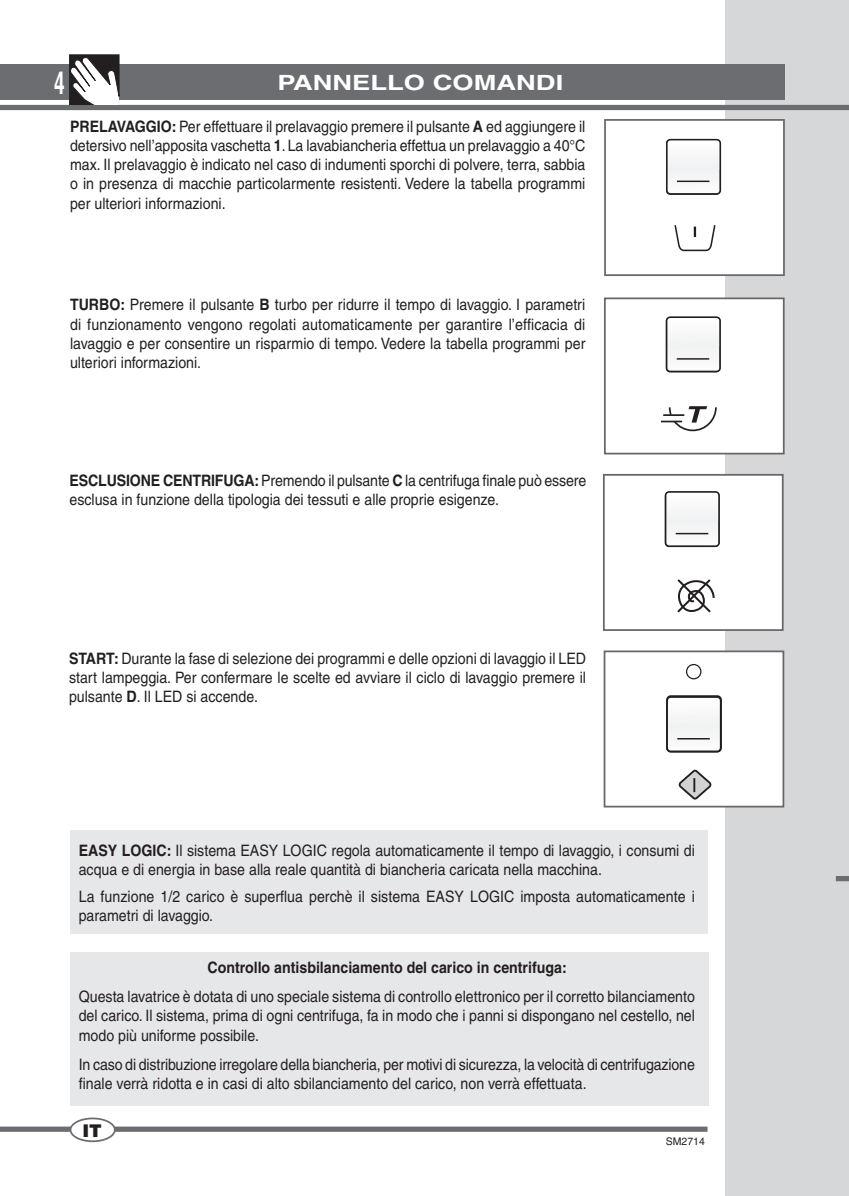
<style>
.page{position:relative;width:849px;height:1196px;background:#fff}
.page>*{position:absolute;margin:0;border:0;box-sizing:border-box;transform-origin:0 0}
.t1{font:700 31.5px "Helvetica";color:#fff;scale:.6 1}
.t2{font:700 21px "Helvetica";color:#fff;scale:1.3 1}
.t3{font:900 17.5px "Helvetica";color:#231f20}
.t4{font:15.75px/19.2px "Helvetica";color:#231f20;scale:.9 1}
.t5{font:700 15.75px "Helvetica";color:#231f20;scale:.9 1}
.t6{font:10.5px "Helvetica";color:#231f20}
.s1{font-weight:700}
</style>
<div class="page">
<div style="left:725px;top:0;width:108px;height:1196px;background:#d6d7d9"></div>
<div style="left:0;top:105px;width:833px;height:5px;background:#6c6d70"></div>
<div style="left:0;top:64px;width:784px;height:36px;background:#6c6d70"></div>
<div style="left:0;top:1126px;width:707px;height:5px;background:#6c6d70"></div>
<div style="left:70px;top:1118px;width:45px;height:23px;background:#fff;border-radius:50%"></div>
<div style="left:70px;top:1117px;width:46px;height:25px;border:2px solid #6c6d70;border-radius:50%"></div>
<svg style="left:70px;top:55px;width:49px;height:50px;background:#999797"></svg>
<div style="left:833px;top:0;width:15px;height:1196px;background:#d6d7d9"></div>
<div style="left:833px;top:105px;width:15px;height:5px;background:#6c6d70"></div>
<div style="left:835px;top:876px;width:13px;height:5px;background:#6c6d70"></div>
<div style="left:70px;top:830px;width:637px;height:104px;background:#e6e7e9"></div>
<div style="left:604px;top:119px;width:180px;height:157px;background:#fff;border:2px solid #68686b"></div>
<svg style="left:674px;top:225px;width:42px;height:27px"></svg>
<div style="left:666px;top:140px;width:53px;height:54px;background:#f6f6f7;border-radius:4px"></div>
<hr style="left:676px;top:181px;width:33px;height:1px;background:#231f20">
<div style="left:665px;top:139px;width:55px;height:56px;border:2px solid #231f20;border-radius:4px"></div>
<div style="left:603px;top:297px;width:181px;height:157px;background:#fff;border:2px solid #67676a"></div>
<div style="left:666px;top:318px;width:53px;height:53px;background:#f7f7f8;border-radius:4px"></div>
<hr style="left:676px;top:358px;width:33px;height:2px;background:#231f20">
<div style="left:665px;top:316px;width:55px;height:56px;border:2px solid #231f20;border-radius:4px"></div>
<svg style="left:667px;top:406px;width:50px;height:26px"></svg>
<hr style="left:663px;top:414px;width:21px;height:2px;background:#231f20">
<hr style="left:660px;top:420px;width:21px;height:2px;background:#231f20">
<div style="left:602px;top:474px;width:181px;height:157px;background:#fff;border:2px solid #67676a"></div>
<svg style="left:677px;top:579px;width:38px;height:34px"></svg>
<div style="left:665px;top:492px;width:53px;height:54px;background:#f6f6f7;border-radius:4px"></div>
<hr style="left:675px;top:533px;width:33px;height:1px;background:#231f20">
<div style="left:664px;top:491px;width:55px;height:56px;border:2px solid #231f20;border-radius:4px"></div>
<div style="left:603px;top:650px;width:181px;height:157px;background:#fff;border:2px solid #67676a"></div>
<div style="left:685px;top:664px;width:16px;height:15px;border:1px solid #231f20;border-radius:50%"></div>
<svg style="left:678px;top:770px;width:32px;height:29px"></svg>
<div style="left:667px;top:697px;width:52px;height:54px;background:#f7f7f8;border-radius:4px"></div>
<hr style="left:677px;top:738px;width:32px;height:1px;background:#231f20">
<div style="left:666px;top:696px;width:55px;height:56px;border:2px solid #231f20;border-radius:4px"></div>
<div style="left:70px;top:952px;width:637px;height:153px;background:#e6e7e9"></div>
<h1 class="t1" style="left:54px;top:71px;width:19px">4</h1>
<h2 class="t2" style="left:277px;top:75px;width:221px">PANNELLO COMANDI</h2>
<p class="t4" style="left:70px;top:118px;width:574px;text-align:justify"><span class="s1">PRELAVAGGIO:</span> Per effettuare il prelavaggio premere il pulsante <span class="s1">A</span> ed aggiungere il detersivo nell’apposita vaschetta <span class="s1">1</span>. La lavabiancheria effettua un prelavaggio a 40°C max. Il prelavaggio è indicato nel caso di indumenti sporchi di polvere, terra, sabbia o in presenza di macchie particolarmente resistenti. Vedere la tabella programmi per ulteriori informazioni.</p>
<p class="t4" style="left:70px;top:296px;width:574px;text-align:justify"><span class="s1">TURBO:</span> Premere il pulsante <span class="s1">B</span> turbo per ridurre il tempo di lavaggio. I parametri di funzionamento vengono regolati automaticamente per garantire l’efficacia di lavaggio e per consentire un risparmio di tempo. Vedere la tabella programmi per ulteriori informazioni.</p>
<p class="t4" style="left:69px;top:472px;width:575px"><span class="s1">ESCLUSIONE CENTRIFUGA:</span> Premendo il pulsante <span class="s1">C</span> la centrifuga finale può essere esclusa in funzione della tipologia dei tessuti e alle proprie esigenze.</p>
<p class="t4" style="left:69px;top:650px;width:576px;text-align:justify"><span class="s1">START:</span> Durante la fase di selezione dei programmi e delle opzioni di lavaggio il LED start lampeggia. Per confermare le scelte ed avviare il ciclo di lavaggio premere il pulsante <span class="s1">D</span>. Il LED si accende.</p>
<p class="t4" style="left:79px;top:842px;width:686px"><span class="s1">EASY LOGIC:</span> Il sistema EASY LOGIC regola automaticamente il tempo di lavaggio, i consumi di acqua e di energia in base alla reale quantità di biancheria caricata nella macchina.</p>
<p class="t4" style="left:79px;top:888px;width:685px">La funzione 1/2 carico è superflua perchè il sistema EASY LOGIC imposta automaticamente i parametri di lavaggio.</p>
<p class="t5" style="left:207px;top:961px;width:400px">Controllo antisbilanciamento del carico in centrifuga:</p>
<p class="t4" style="left:79px;top:988px;width:686px;text-align:justify">Questa lavatrice è dotata di uno speciale sistema di controllo elettronico per il corretto bilanciamento del carico. Il sistema, prima di ogni centrifuga, fa in modo che i panni si dispongano nel cestello, nel modo più uniforme possibile.</p>
<p class="t4" style="left:79px;top:1055px;width:686px">In caso di distribuzione irregolare della biancheria, per motivi di sicurezza, la velocità di centrifugazione finale verrà ridotta e in casi di alto sbilanciamento del carico, non verrà effettuata.</p>
<p class="t3" style="left:82px;top:1123px;width:21px">IT</p>
<p class="t6" style="left:665px;top:1137px;width:41px">SM2714</p>
</div>
